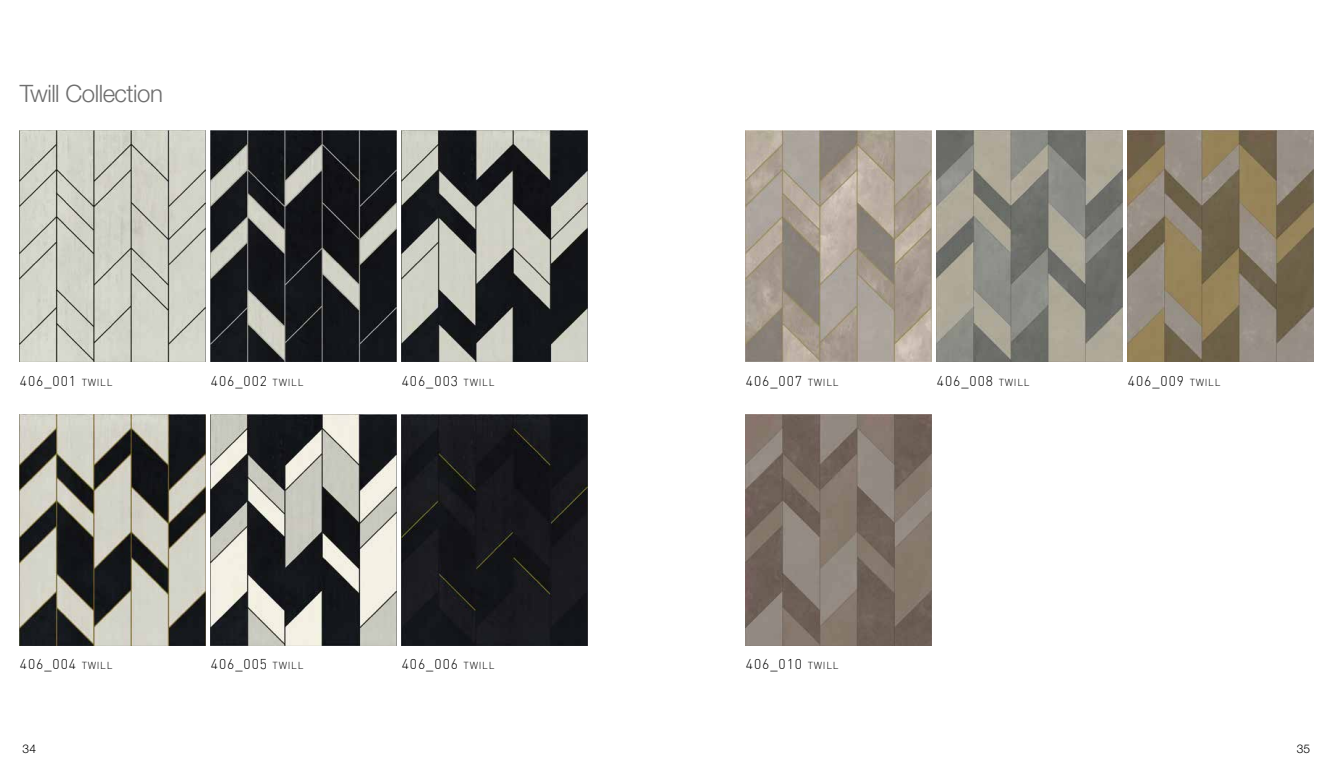
<style>
.page{position:relative;width:1333px;height:780px;background:#fff}
.page>*{position:absolute;margin:0;border:0;box-sizing:border-box;transform-origin:0 0}
.t1{font:300 24px "Helvetica Neue LT Std";letter-spacing:-.02em;color:#6e6e6e}
.t2{font:300 14px "DIN";letter-spacing:.07em;color:#000}
.t3{font:300 12px "Helvetica Neue LT Std";color:#000}
.s1{font-size:10px}
</style>
<div class="page">
<img style="left:211px;top:130px;width:185px;height:231px">
<img style="left:936px;top:130px;width:186px;height:231px">
<img style="left:211px;top:414px;width:185px;height:231px">
<img style="left:402px;top:130px;width:185px;height:231px">
<img style="left:1127px;top:130px;width:185px;height:231px">
<img style="left:402px;top:414px;width:185px;height:231px">
<img style="left:20px;top:130px;width:185px;height:231px">
<img style="left:746px;top:130px;width:185px;height:231px">
<img style="left:20px;top:414px;width:185px;height:231px">
<img style="left:746px;top:414px;width:185px;height:231px">
<h1 class="t1" style="left:20px;top:78px;width:145px">Twill Collection</h1>
<p class="t2" style="left:402px;top:373px;width:94px">406_003 <span class="s1">TWILL</span></p>
<p class="t2" style="left:1127px;top:373px;width:94px">406_009 <span class="s1">TWILL</span></p>
<p class="t2" style="left:20px;top:373px;width:94px">406_001 <span class="s1">TWILL</span></p>
<p class="t2" style="left:746px;top:373px;width:94px">406_007 <span class="s1">TWILL</span></p>
<p class="t2" style="left:211px;top:373px;width:94px">406_002 <span class="s1">TWILL</span></p>
<p class="t2" style="left:936px;top:373px;width:94px">406_008 <span class="s1">TWILL</span></p>
<p class="t2" style="left:20px;top:655px;width:94px">406_004 <span class="s1">TWILL</span></p>
<p class="t2" style="left:746px;top:655px;width:94px">406_010 <span class="s1">TWILL</span></p>
<p class="t2" style="left:211px;top:655px;width:94px">406_005 <span class="s1">TWILL</span></p>
<p class="t2" style="left:402px;top:655px;width:94px">406_006 <span class="s1">TWILL</span></p>
<p class="t3" style="left:23px;top:740px;width:15px">34</p>
<p class="t3" style="left:1296px;top:740px;width:15px">35</p>
</div>
